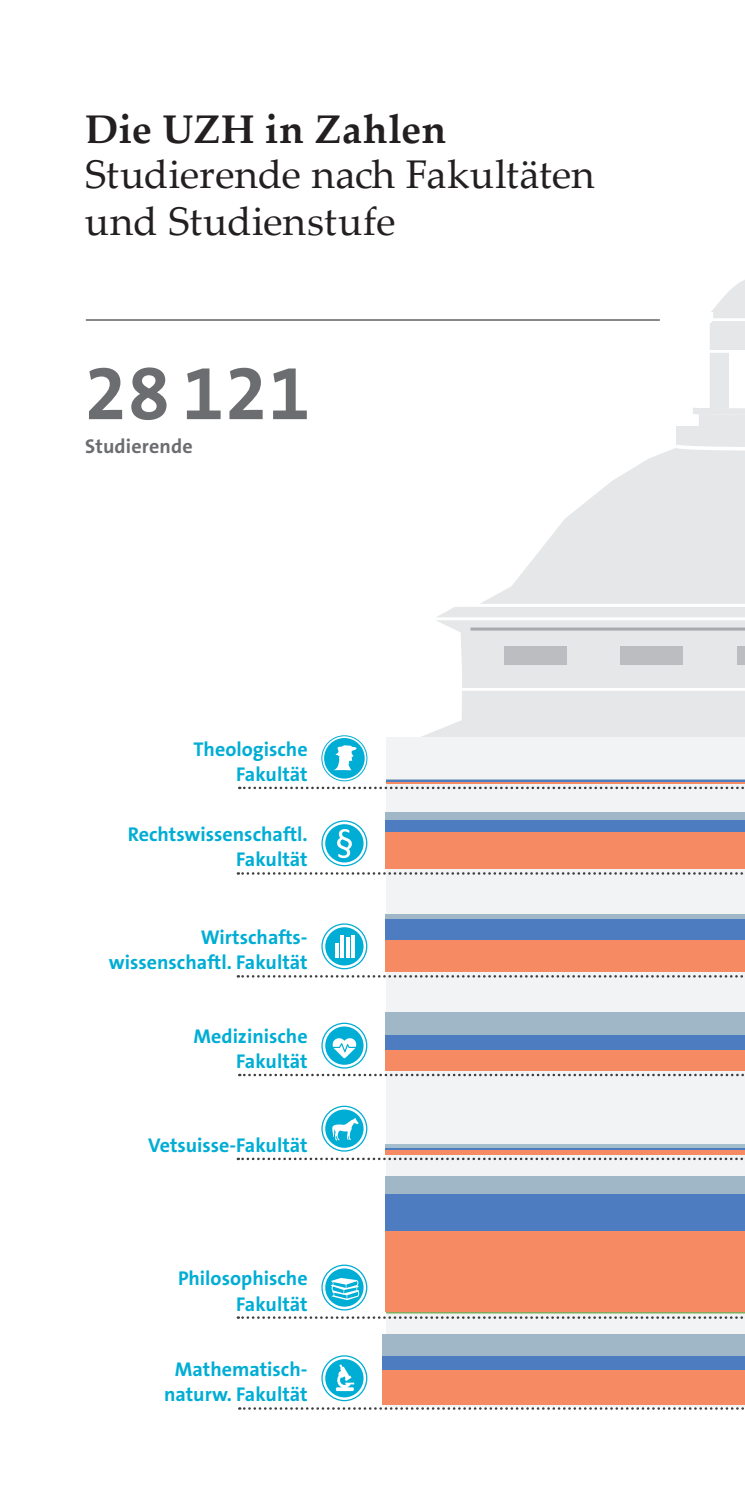
<style>
.page{position:relative;width:745px;height:1489px;background:#fff}
.page>*{position:absolute;margin:0;border:0;box-sizing:border-box;transform-origin:0 0}
.t1{font:75px "The Sans LP7 Bld";color:#6c6d70}
.t2{font:40px/47.5px "Palatino Linotype";letter-spacing:.005em;color:#231f20}
.t3{font:700 40px "Palatino Linotype";letter-spacing:.01em;color:#231f20}
.t4{font:20px/25px "The Sans LP7 Bld";color:#00add4;text-align:right}
.t5{font:20px "The Sans LP7 Bld";letter-spacing:.01em;color:#6c6d70}
</style>
<div class="page">
<svg style="left:421px;top:450px;width:323px;height:287px;fill:#e6e7e9"></svg>
<hr style="left:470px;top:627px;width:274px;height:3px;background:#a8a9ad">
<hr style="left:431px;top:617px;width:313px;height:3px;background:#fff">
<hr style="left:416px;top:604px;width:328px;height:3px;background:#fff">
<div style="left:736px;top:646px;width:8px;height:18px;background:#bcbdc0"></div>
<div style="left:620px;top:646px;width:63px;height:18px;background:#bcbdc0"></div>
<div style="left:503px;top:646px;width:63px;height:18px;background:#bcbdc0"></div>
<hr style="left:444px;top:688px;width:300px;height:2px;background:#fff">
<div style="left:676px;top:426px;width:68px;height:49px;background:#e6e7e9"></div>
<svg style="left:693px;top:280px;width:51px;height:146px"></svg>
<svg style="left:671px;top:445px;width:73px;height:5px"></svg>
<hr style="left:693px;top:318px;width:51px;height:3px;background:#fff">
<hr style="left:693px;top:350px;width:51px;height:3px;background:#fff">
<div style="left:386px;top:737px;width:358px;height:670px;background:#f2f3f4"></div>
<svg style="left:385px;top:1144px;width:359px;height:3px"></svg>
<hr style="left:385px;top:1147px;width:359px;height:3px;background:#4d7dc0">
<hr style="left:385px;top:1150px;width:359px;height:4px;background:#f68b63">
<div style="left:382px;top:1334px;width:362px;height:21px;background:#9fb7c7"></div>
<div style="left:382px;top:1355px;width:362px;height:14px;background:#4d7dc0"></div>
<div style="left:382px;top:1369px;width:362px;height:35px;background:#f68b63"></div>
<div style="left:385px;top:1012px;width:359px;height:22px;background:#9fb7c7"></div>
<div style="left:385px;top:1034px;width:359px;height:16px;background:#4d7dc0"></div>
<div style="left:385px;top:1050px;width:359px;height:20px;background:#f68b63"></div>
<div style="left:385px;top:913px;width:359px;height:5px;background:#9fb7c7"></div>
<div style="left:385px;top:918px;width:359px;height:22px;background:#4d7dc0"></div>
<div style="left:385px;top:940px;width:359px;height:32px;background:#f68b63"></div>
<div style="left:385px;top:812px;width:359px;height:8px;background:#9fb7c7"></div>
<div style="left:385px;top:820px;width:359px;height:11px;background:#4d7dc0"></div>
<div style="left:385px;top:831px;width:359px;height:37px;background:#f68b63"></div>
<hr style="left:386px;top:1310px;width:358px;height:3px;background:#82ab5b">
<div style="left:385px;top:1175px;width:359px;height:19px;background:#9fb7c7"></div>
<div style="left:385px;top:1194px;width:359px;height:37px;background:#4d7dc0"></div>
<div style="left:385px;top:1231px;width:359px;height:80px;background:#f68b63"></div>
<hr style="left:386px;top:779px;width:358px;height:1px;background:#a4bece">
<hr style="left:386px;top:780px;width:358px;height:1px;background:#4d7dc0">
<hr style="left:386px;top:781px;width:358px;height:2px;background:#f68b63">
<svg style="left:238px;top:1157px;width:507px;height:3px"></svg>
<svg style="left:238px;top:975px;width:507px;height:2px"></svg>
<svg style="left:238px;top:872px;width:507px;height:2px"></svg>
<svg style="left:238px;top:1316px;width:507px;height:2px"></svg>
<svg style="left:239px;top:1407px;width:505px;height:2px"></svg>
<svg style="left:239px;top:1073px;width:506px;height:3px"></svg>
<svg style="left:239px;top:786px;width:506px;height:3px"></svg>
<svg style="left:325px;top:1358px;width:38px;height:39px"></svg>
<div style="left:321px;top:1355px;width:46px;height:45px;border:1px solid #00add4;border-radius:50%"></div>
<div style="left:327px;top:1361px;width:34px;height:33px;border:1px solid #00add4;border-radius:50%"></div>
<svg style="left:335px;top:1364px;width:19px;height:26px"></svg>
<div style="left:325px;top:1268px;width:38px;height:38px;background:#00add4;border-radius:50%"></div>
<div style="left:321px;top:1264px;width:46px;height:46px;border:1px solid #00add4;border-radius:50%"></div>
<div style="left:327px;top:1270px;width:34px;height:33px;border:1px solid #00add4;border-radius:50%"></div>
<svg style="left:330px;top:1277px;width:29px;height:22px"></svg>
<div style="left:325px;top:1109px;width:38px;height:38px;background:#00add4;border-radius:50%"></div>
<div style="left:321px;top:1105px;width:46px;height:46px;border:1px solid #00add4;border-radius:50%"></div>
<div style="left:327px;top:1111px;width:34px;height:34px;border:1px solid #00add4;border-radius:50%"></div>
<svg style="left:332px;top:1117px;width:26px;height:23px"></svg>
<div style="left:325px;top:1026px;width:38px;height:38px;background:#00add4;border-radius:50%"></div>
<div style="left:321px;top:1022px;width:46px;height:46px;border:1px solid #00add4;border-radius:50%"></div>
<div style="left:327px;top:1028px;width:34px;height:34px;border:1px solid #00add4;border-radius:50%"></div>
<svg style="left:332px;top:1038px;width:24px;height:20px"></svg>
<div style="left:325px;top:927px;width:38px;height:38px;background:#00add4;border-radius:50%"></div>
<div style="left:321px;top:923px;width:46px;height:46px;border:1px solid #00add4;border-radius:50%"></div>
<div style="left:327px;top:929px;width:34px;height:33px;border:1px solid #00add4;border-radius:50%"></div>
<hr style="left:335px;top:943px;width:3px;height:15px;background:#fff">
<hr style="left:340px;top:935px;width:3px;height:23px;background:#fff">
<hr style="left:346px;top:937px;width:3px;height:21px;background:#fff">
<hr style="left:351px;top:935px;width:3px;height:23px;background:#fff">
<div style="left:325px;top:824px;width:38px;height:38px;background:#00add4;border-radius:50%"></div>
<div style="left:321px;top:820px;width:46px;height:46px;border:1px solid #00add4;border-radius:50%"></div>
<div style="left:327px;top:826px;width:34px;height:33px;border:1px solid #00add4;border-radius:50%"></div>
<svg style="left:336px;top:828px;width:17px;height:30px"></svg>
<div style="left:324px;top:738px;width:40px;height:40px;background:#00add4;border-radius:50%"></div>
<div style="left:321px;top:735px;width:46px;height:46px;border:1px solid #00add4;border-radius:50%"></div>
<div style="left:325px;top:739px;width:37px;height:37px;border:1px solid #00add4;border-radius:50%"></div>
<svg style="left:334px;top:745px;width:22px;height:25px"></svg>
<hr style="left:86px;top:319px;width:573px;height:2px;background:#808285">
<h2 class="t3" style="left:85px;top:101px;width:362px">Die UZH in Zahlen</h2>
<h2 class="t2" style="left:85px;top:149px;width:511px">Studierende nach Fakultäten und Studienstufe</h2>
<h1 class="t1" style="left:85px;top:345px;width:226px">28 121</h1>
<p class="t5" style="left:85px;top:433px;width:109px">Studierende</p>
<p class="t4" style="left:193px;top:736px;width:116px">Theologische<br>Fakultät</p>
<p class="t4" style="left:128px;top:822px;width:181px">Rechtswissenschaftl.<br>Fakultät</p>
<p class="t4" style="left:109px;top:925px;width:200px">Wirtschafts&shy;wissenschaftl. Fakultät</p>
<p class="t4" style="left:193px;top:1023px;width:115px">Medizinische<br>Fakultät</p>
<p class="t4" style="left:148px;top:1132px;width:161px">Vetsuisse-Fakultät</p>
<p class="t4" style="left:178px;top:1266px;width:131px">Philosophische<br>Fakultät</p>
<p class="t4" style="left:164px;top:1357px;width:145px;text-align:center">Mathematisch&shy;naturw. Fakultät</p>
</div>
